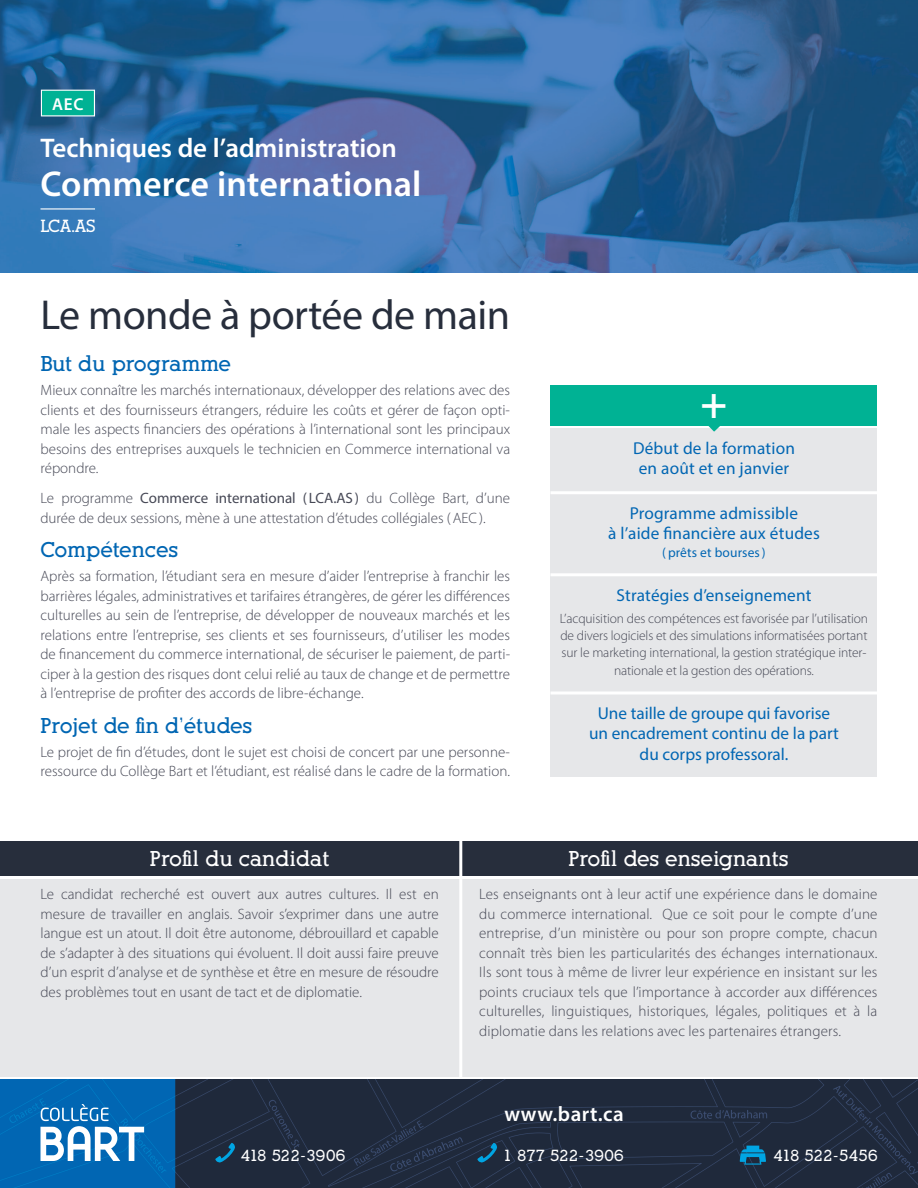
<style>
.page{position:relative;width:918px;height:1188px;background:#fff}
.page>*{position:absolute;margin:0;border:0;box-sizing:border-box;transform-origin:0 0}
.NEW_Texte_courant{font:700 condensed 45px "Myriad Pro";color:#fff}
.NEW_Titre{font:42px "Myriad Pro";letter-spacing:-.01em;color:#272e3c}
.NEW_Texte_courant-2{font:600 36px "Myriad Pro";letter-spacing:.005em;color:#fff}
.NEW_Texte_courant-3{font:600 27px "Myriad Pro";color:#fff}
.NEW_Sous-titre{font:700 21px "Alexandria FLF";letter-spacing:.01em;color:#0166b3}
.Sous-titre{font:700 21px "Alexandria FLF";letter-spacing:.01em;color:#fff}
.Texte_courant{font:600 21px "Myriad Pro";letter-spacing:.03em;color:#fff}
.NEW_Texte_courant-4{font:17.25px/20.2px "Myriad Pro";color:#0166b3;text-align:center}
.NEW_Sous-titre-2{font:17.25px/20.2px "Myriad Pro";letter-spacing:.01em;color:#0166b3;text-align:center}
.Grille_Titre{font:700 17.25px "Alexandria FLF";color:#fff}
.Grille_Titre-2{font:600 17.25px "Myriad Pro";color:#fff}
.Texte_courant-2{font:700 15.75px "Alexandria FLF";letter-spacing:.025em;color:#fff}
.NEW_Texte_courant-5{font:300 15px/19.5px "Myriad Pro";color:#464855;text-align:justify}
.NEW_Texte_courant-6{font:300 13.5px/17.4px "Myriad Pro";letter-spacing:-.01em;color:#464855;text-align:center}
.NEW_Sous-titre-3{font:13.5px "Myriad Pro";letter-spacing:.01em;color:#0166b3}
.s1{font-weight:400}
</style>
<div class="page">
<img style="left:0;top:0;width:918px;height:273px">
<div style="left:41px;top:90px;width:53px;height:26px;background:#00b294"></div>
<div style="left:41px;top:90px;width:54px;height:26px;border:1px solid #fff"></div>
<hr style="left:40px;top:208px;width:55px;height:2px;background:#fff">
<svg style="left:550px;top:428px;width:327px;height:1px"></svg>
<div style="left:550px;top:429px;width:328px;height:348px;background:#e6e7e9"></div>
<hr style="left:550px;top:491px;width:328px;height:3px;background:#fff">
<hr style="left:550px;top:573px;width:328px;height:3px;background:#fff">
<hr style="left:550px;top:692px;width:328px;height:2px;background:#fff">
<div style="left:550px;top:385px;width:328px;height:41px;background:#00b294"></div>
<svg style="left:708px;top:426px;width:13px;height:5px"></svg>
<div style="left:0;top:879px;width:918px;height:198px;background:#e6e7e9"></div>
<div style="left:0;top:841px;width:918px;height:35px;background:#272e3c"></div>
<hr style="left:459px;top:840px;width:3px;height:238px;background:#fff">
<img style="left:0;top:1080px;width:918px;height:108px">
<svg style="left:40px;top:1104px;width:104px;height:57px"></svg>
<svg style="left:215px;top:1143px;width:20px;height:20px"></svg>
<svg style="left:477px;top:1143px;width:20px;height:20px"></svg>
<svg style="left:740px;top:1146px;width:26px;height:19px"></svg>
<p class="Grille_Titre-2" style="left:52px;top:93px;width:33px">AEC</p>
<p class="NEW_Texte_courant-3" style="left:40px;top:130px;width:358px">Techniques de l’administration</p>
<p class="NEW_Texte_courant-2" style="left:40px;top:161px;width:383px">Commerce international</p>
<p class="Grille_Titre" style="left:40px;top:217px;width:56px">LCA.AS</p>
<p class="NEW_Titre" style="left:40px;top:289px;width:471px">Le monde à portée de main</p>
<p class="NEW_Sous-titre" style="left:40px;top:353px;width:192px">But du programme</p>
<p class="NEW_Texte_courant-5" style="left:40px;top:381px;width:471px">Mieux connaître les marchés internationaux, développer des relations avec des clients et des fournisseurs étrangers, réduire les coûts et gérer de façon opti&shy;male les aspects financiers des opérations à l’international sont les principaux besoins des entreprises auxquels le technicien en Commerce international va répondre.</p>
<p class="NEW_Texte_courant-5" style="left:40px;top:489px;width:471px">Le programme <span class="s1">Commerce international ( LCA.AS )</span> du Collège Bart, d’une durée de deux sessions, mène à une attestation d’études collégiales (AEC).</p>
<p class="NEW_Sous-titre" style="left:40px;top:539px;width:139px">Compétences</p>
<p class="NEW_Texte_courant-5" style="left:40px;top:567px;width:471px">Après sa formation, l’étudiant sera en mesure d’aider l’entreprise à franchir les barrières légales, administratives et tarifaires étrangères, de gérer les différences culturelles au sein de l’entreprise, de développer de nouveaux marchés et les relations entre l’entreprise, ses clients et ses fournisseurs, d’utiliser les modes de financement du commerce international, de sécuriser le paiement, de parti&shy;ciper à la gestion des risques dont celui relié au taux de change et de permettre à l’entreprise de profiter des accords de libre-échange.</p>
<p class="NEW_Sous-titre" style="left:40px;top:715px;width:213px">Projet de fin d’études</p>
<p class="NEW_Texte_courant-5" style="left:40px;top:742px;width:471px">Le projet de fin d’études, dont le sujet est choisi de concert par une personne&shy;ressource du Collège Bart et l’étudiant, est réalisé dans le cadre de la formation.</p>
<p class="NEW_Texte_courant" style="left:701px;top:375px;width:28px">+</p>
<p class="NEW_Sous-titre-2" style="left:633px;top:438px;width:163px">Début de la formation en août et en janvier</p>
<p class="NEW_Sous-titre-2" style="left:608px;top:502px;width:213px">Programme admissible<br>à l’aide financière aux études</p>
<p class="NEW_Sous-titre-3" style="left:662px;top:544px;width:105px">( prêts et bourses)</p>
<p class="NEW_Texte_courant-4" style="left:617px;top:585px;width:196px">Stratégies d’enseignement</p>
<p class="NEW_Texte_courant-6" style="left:560px;top:610px;width:310px">L’acquisition des compétences est favorisée par l’utilisation de divers logiciels et des simulations informatisées portant sur le marketing international, la gestion stratégique inter&shy;nationale et la gestion des opérations.</p>
<p class="NEW_Texte_courant-4" style="left:589px;top:703px;width:251px">Une taille de groupe qui favorise un encadrement continu de la part du corps professoral.</p>
<p class="Sous-titre" style="left:150px;top:848px;width:181px">Profil du candidat</p>
<p class="NEW_Texte_courant-5" style="left:40px;top:885px;width:400px">Le candidat recherché est ouvert aux autres cultures. Il est en mesure de travailler en anglais. Savoir s’exprimer dans une autre langue est un atout. Il doit être autonome, débrouillard et capable de s’adapter à des situations qui évoluent. Il doit aussi faire preuve d’un esprit d’analyse et de synthèse et être en mesure de résoudre des problèmes tout en usant de tact et de diplomatie.</p>
<p class="Sous-titre" style="left:568px;top:848px;width:221px">Profil des enseignants</p>
<p class="NEW_Texte_courant-5" style="left:479px;top:885px;width:400px">Les enseignants ont à leur actif une expérience dans le domaine du commerce international. Que ce soit pour le compte d’une entreprise, d’un ministère ou pour son propre compte, chacun connaît très bien les particularités des échanges internationaux.<br>Ils sont tous à même de livrer leur expérience en insistant sur les points cruciaux tels que l’importance à accorder aux différences culturelles, linguistiques, historiques, légales, politiques et à la diplomatie dans les relations avec les partenaires étrangers.</p>
<p class="Texte_courant" style="left:504px;top:1101px;width:121px">www.bart.ca</p>
<p class="Texte_courant-2" style="left:241px;top:1147px;width:106px">418 522-3906</p>
<p class="Texte_courant-2" style="left:503px;top:1147px;width:122px">1 877 522-3906</p>
<p class="Texte_courant-2" style="left:774px;top:1147px;width:105px">418 522-5456</p>
</div>
